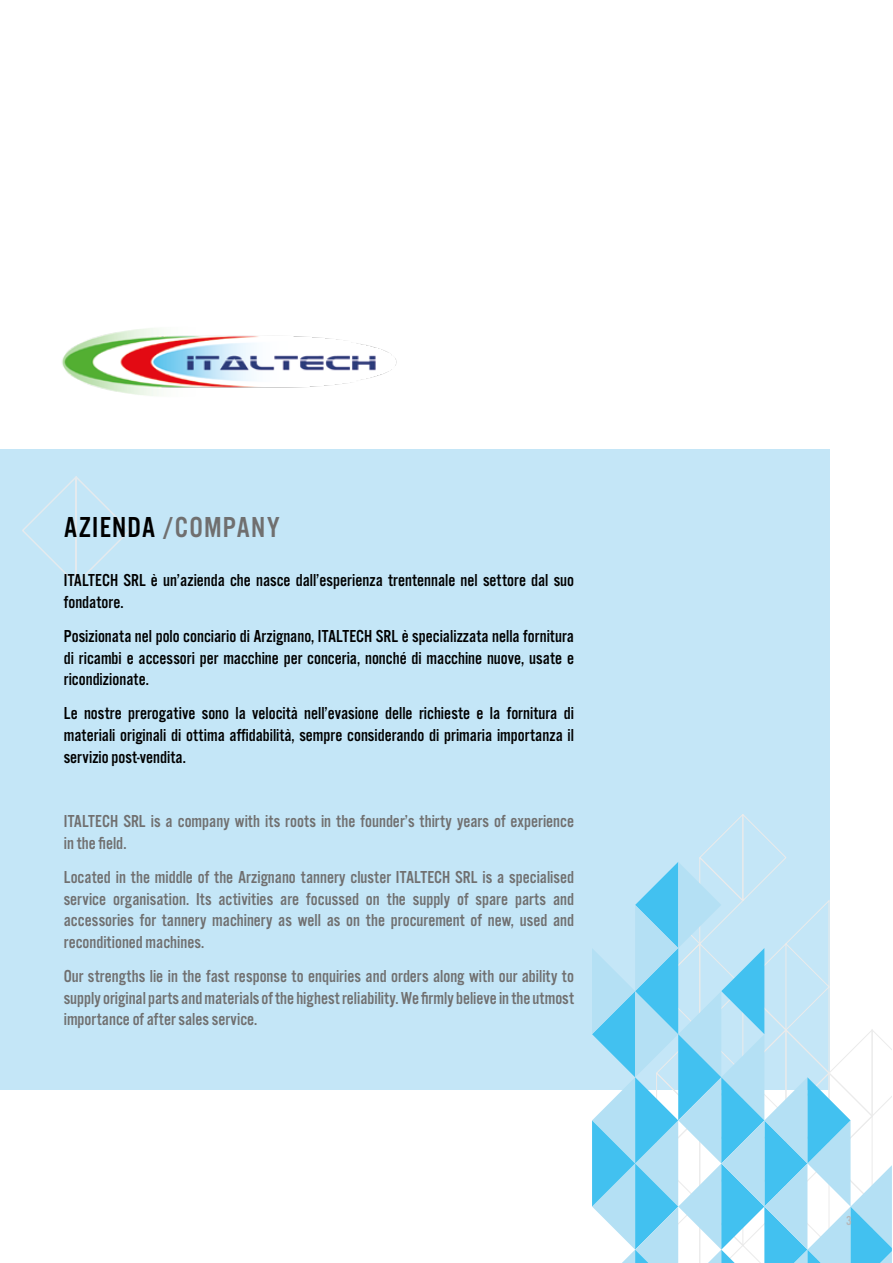
<style>
.page{position:relative;width:893px;height:1263px;background:#fff}
.page>*{position:absolute;margin:0;border:0;box-sizing:border-box;transform-origin:0 0}
.t1{font:30px "Alternate Got No 3 D";letter-spacing:.04em;color:#706f6f}
.t2{font:18px/21.6px "Alternate Got No 3 D";color:#706f6f;text-align:justify}
.t3{font:18px/21.6px "Alternate Got No 3 D";color:#000;text-align:justify}
.t4{font:13.5px "Alternate Got No 3 D";color:#b7b7b8}
.s1{color:#000}
</style>
<div class="page">
<div style="left:0;top:449px;width:829px;height:640px;background:#c4e6f7"></div>
<svg style="left:22px;top:476px;width:108px;height:109px"></svg>
<svg style="left:592px;top:813px;width:300px;height:450px"></svg>
<img style="left:62px;top:328px;width:335px;height:68px">
<h1 class="t1" style="left:64px;top:511px;width:218px"><span class="s1">AZIENDA</span> /COMPANY</h1>
<p class="t3" style="left:64px;top:570px;width:512px">ITALTECH SRL è un’azienda che nasce dall’esperienza trentennale nel settore dal suo fondatore.</p>
<p class="t3" style="left:64px;top:626px;width:512px">Posizionata nel polo conciario di Arzignano, ITALTECH SRL è specializzata nella fornitura di ricambi e accessori per macchine per conceria, nonché di macchine nuove, usate e ricondizionate.</p>
<p class="t3" style="left:64px;top:703px;width:512px">Le nostre prerogative sono la velocità nell’evasione delle richieste e la fornitura di materiali originali di ottima affidabilità, sempre considerando di primaria importanza il servizio post-vendita.</p>
<p class="t2" style="left:64px;top:811px;width:512px">ITALTECH SRL is a company with its roots in the founder’s thirty years of experience in the field.</p>
<p class="t2" style="left:64px;top:867px;width:512px">Located in the middle of the Arzignano tannery cluster ITALTECH SRL is a specialised service organisation. Its activities are focussed on the supply of spare parts and accessories for tannery machinery as well as on the procurement of new, used and reconditioned machines.</p>
<p class="t2" style="left:64px;top:966px;width:512px">Our strengths lie in the fast response to enquiries and orders along with our ability to supply original parts and materials of the highest reliability. We firmly believe in the utmost importance of after sales service.</p>
<p class="t4" style="left:846px;top:1213px;width:7px">3</p>
</div>
